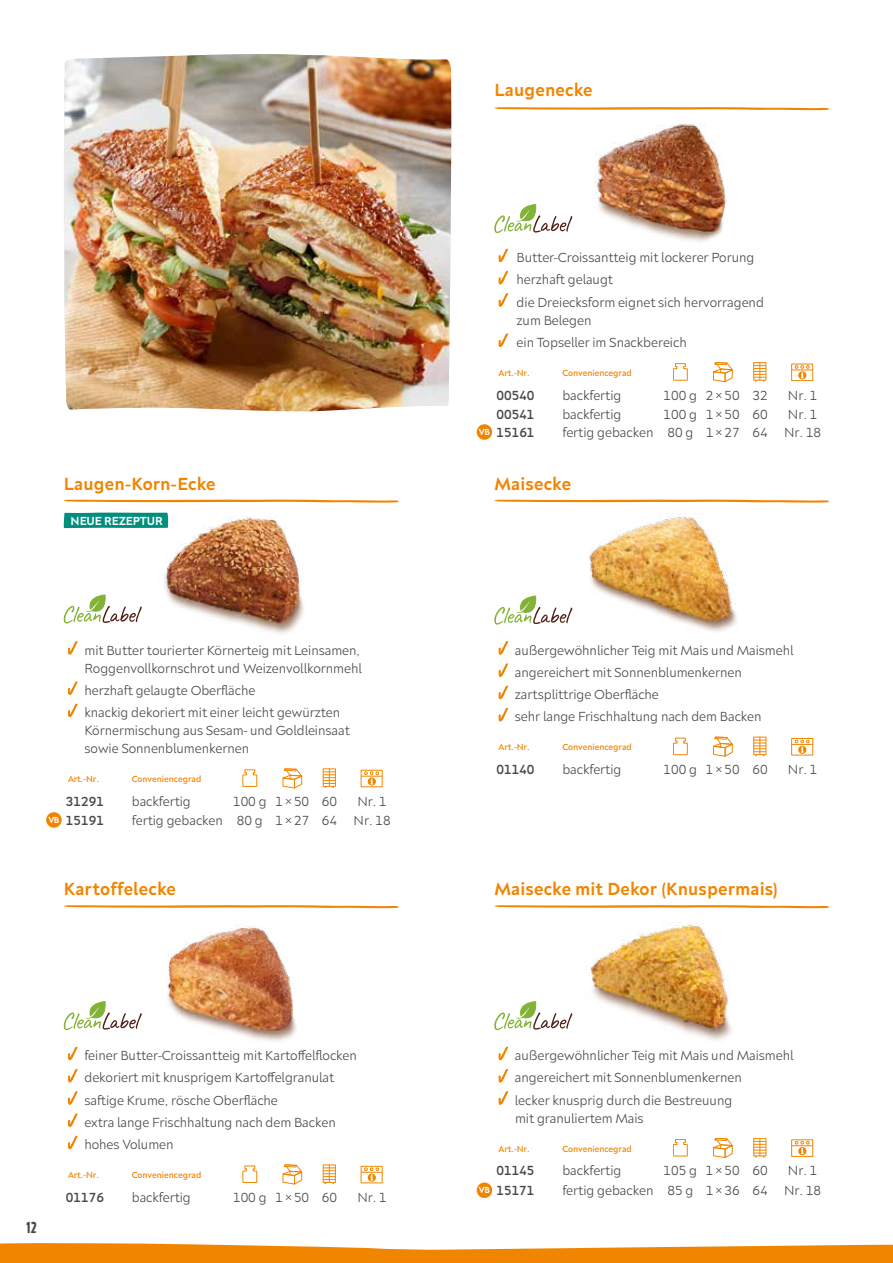
<style>
.page{position:relative;width:893px;height:1263px;background:#fff}
.page>*{position:absolute;margin:0;border:0;box-sizing:border-box;transform-origin:0 0}
.t1{font:600 18px "Neufreit";letter-spacing:.01em;color:#f18500}
.t2{font:15px "Argone LC Bold";color:#494948}
.t3{font:300 13.5px/22.2px "Neufreit";color:#494948}
.t4{font:500 13.5px "Neufreit";color:#494948}
.t5{font:600 12px "Neufreit";color:#fff}
.t6{font:500 9px "Neufreit";color:#f18500}
.s1{font-weight:600;font-size:9px;color:#fff}
</style>
<div class="page">
<hr style="left:892px;top:0;width:1px;height:1263px;background:#ede8e3">
<svg style="left:64px;top:513px;width:76px;height:15px"></svg>
<svg style="left:494px;top:499px;width:336px;height:4px"></svg>
<img style="left:589px;top:513px;width:148px;height:119px">
<svg style="left:498px;top:641px;width:10px;height:14px"></svg>
<svg style="left:498px;top:663px;width:10px;height:14px"></svg>
<svg style="left:498px;top:685px;width:11px;height:15px"></svg>
<svg style="left:498px;top:707px;width:11px;height:15px"></svg>
<svg style="left:673px;top:738px;width:15px;height:17px"></svg>
<svg style="left:713px;top:737px;width:20px;height:19px"></svg>
<div style="left:753px;top:737px;width:13px;height:18px;border:1px solid #f18700"></div>
<svg style="left:754px;top:737px;width:12px;height:19px"></svg>
<div style="left:791px;top:738px;width:22px;height:17px;border:1px solid #f18700"></div>
<svg style="left:792px;top:740px;width:21px;height:14px"></svg>
<svg style="left:494px;top:596px;width:78px;height:29px"></svg>
<svg style="left:494px;top:107px;width:336px;height:3px"></svg>
<img style="left:594px;top:124px;width:132px;height:118px">
<svg style="left:498px;top:248px;width:11px;height:15px"></svg>
<svg style="left:498px;top:271px;width:11px;height:14px"></svg>
<svg style="left:498px;top:293px;width:10px;height:14px"></svg>
<svg style="left:498px;top:333px;width:10px;height:14px"></svg>
<svg style="left:673px;top:363px;width:15px;height:18px"></svg>
<svg style="left:713px;top:362px;width:20px;height:20px"></svg>
<div style="left:753px;top:362px;width:13px;height:18px;border:1px solid #f18700"></div>
<svg style="left:754px;top:363px;width:12px;height:19px"></svg>
<div style="left:791px;top:364px;width:22px;height:17px;border:1px solid #f18700"></div>
<svg style="left:792px;top:365px;width:21px;height:14px"></svg>
<svg style="left:494px;top:204px;width:78px;height:29px"></svg>
<div style="left:477px;top:424px;width:15px;height:16px;background:#f18500;border-radius:50%"></div>
<svg style="left:64px;top:499px;width:335px;height:4px"></svg>
<img style="left:140px;top:512px;width:164px;height:123px">
<svg style="left:68px;top:641px;width:10px;height:14px"></svg>
<svg style="left:68px;top:681px;width:10px;height:14px"></svg>
<svg style="left:68px;top:703px;width:10px;height:15px"></svg>
<svg style="left:243px;top:769px;width:14px;height:18px"></svg>
<svg style="left:283px;top:768px;width:19px;height:20px"></svg>
<div style="left:323px;top:768px;width:13px;height:19px;border:1px solid #f18700"></div>
<svg style="left:323px;top:769px;width:12px;height:19px"></svg>
<svg style="left:361px;top:771px;width:21px;height:15px"></svg>
<svg style="left:64px;top:595px;width:78px;height:29px"></svg>
<div style="left:46px;top:812px;width:16px;height:16px;background:#f18500;border-radius:50%"></div>
<svg style="left:494px;top:905px;width:336px;height:3px"></svg>
<img style="left:590px;top:923px;width:142px;height:117px">
<svg style="left:498px;top:1046px;width:11px;height:15px"></svg>
<svg style="left:498px;top:1069px;width:11px;height:14px"></svg>
<svg style="left:498px;top:1091px;width:10px;height:14px"></svg>
<svg style="left:673px;top:1139px;width:15px;height:17px"></svg>
<svg style="left:713px;top:1138px;width:20px;height:20px"></svg>
<div style="left:753px;top:1138px;width:13px;height:18px;border:1px solid #f18700"></div>
<svg style="left:754px;top:1138px;width:12px;height:19px"></svg>
<div style="left:791px;top:1139px;width:22px;height:18px;border:1px solid #f18700"></div>
<svg style="left:792px;top:1141px;width:21px;height:14px"></svg>
<div style="left:477px;top:1182px;width:15px;height:16px;background:#f18500;border-radius:50%"></div>
<svg style="left:494px;top:1001px;width:78px;height:29px"></svg>
<svg style="left:64px;top:905px;width:335px;height:3px"></svg>
<img style="left:167px;top:925px;width:130px;height:116px">
<svg style="left:68px;top:1046px;width:10px;height:15px"></svg>
<svg style="left:68px;top:1069px;width:10px;height:14px"></svg>
<svg style="left:68px;top:1091px;width:10px;height:14px"></svg>
<svg style="left:68px;top:1113px;width:10px;height:14px"></svg>
<svg style="left:68px;top:1135px;width:10px;height:15px"></svg>
<svg style="left:243px;top:1165px;width:14px;height:18px"></svg>
<svg style="left:283px;top:1164px;width:19px;height:20px"></svg>
<div style="left:323px;top:1164px;width:13px;height:19px;border:1px solid #f18700"></div>
<svg style="left:323px;top:1165px;width:12px;height:19px"></svg>
<div style="left:361px;top:1166px;width:21px;height:17px;border:1px solid #f18700"></div>
<svg style="left:361px;top:1167px;width:21px;height:15px"></svg>
<svg style="left:64px;top:1001px;width:78px;height:29px"></svg>
<img style="left:65px;top:54px;width:386px;height:358px">
<svg style="left:0;top:1242px;width:893px;height:21px"></svg>
<h1 class="t1" style="left:64px;top:473px;width:153px">Laugen-Korn-Ecke</h1>
<p class="t5" style="left:71px;top:513px;width:94px">NEUE REZEPTUR</p>
<p class="t3" style="left:85px;top:641px;width:279px;line-height:18px">mit Butter tourierter Körnerteig mit Leinsamen,<br>Roggenvollkornschrot und Weizenvollkornmehl</p>
<p class="t3" style="left:85px;top:679px;width:257px">herzhaft gelaugte Oberfläche<br>knackig dekoriert mit einer leicht gewürzten</p>
<p class="t3" style="left:85px;top:721px;width:267px;line-height:18px">Körnermischung aus Sesam- und Goldleinsaat sowie Sonnenblumenkernen</p>
<p class="t6" style="left:68px;top:773px;width:33px">Art.-Nr.</p>
<p class="t6" style="left:132px;top:773px;width:71px">Conveniencegrad</p>
<p class="t4" style="left:66px;top:793px;width:40px">31291</p>
<p class="t3" style="left:132px;top:790px;width:61px">backfertig</p>
<p class="t3" style="left:233px;top:790px;width:106px">100 g 1×50 60</p>
<p class="t3" style="left:357px;top:790px;width:31px">Nr. 1</p>
<p class="t4" style="left:48px;top:812px;width:57px"><span class="s1">VB</span> 15191</p>
<p class="t3" style="left:132px;top:809px;width:260px">fertig gebacken 80 g 1×27 64 Nr. 18</p>
<h1 class="t1" style="left:64px;top:878px;width:113px">Kartoffelecke</h1>
<p class="t2" style="left:27px;top:1218px;width:12px">12</p>
<p class="t3" style="left:84px;top:1044px;width:274px">feiner Butter-Croissantteig mit Kartoffelflocken dekoriert mit knusprigem Kartoffelgranulat saftige Krume, rösche Oberfläche<br>extra lange Frischhaltung nach dem Backen hohes Volumen</p>
<p class="t6" style="left:68px;top:1169px;width:33px">Art.-Nr.</p>
<p class="t6" style="left:132px;top:1169px;width:71px">Conveniencegrad</p>
<p class="t4" style="left:66px;top:1189px;width:40px">01176</p>
<p class="t3" style="left:132px;top:1186px;width:61px">backfertig</p>
<p class="t3" style="left:233px;top:1186px;width:106px">100 g 1×50 60</p>
<p class="t3" style="left:357px;top:1186px;width:31px">Nr. 1</p>
<h1 class="t1" style="left:494px;top:79px;width:100px">Laugenecke</h1>
<p class="t3" style="left:517px;top:246px;width:249px">Butter-Croissantteig mit lockerer Porung herzhaft gelaugt<br>die Dreiecksform eignet sich hervorragend</p>
<p class="t3" style="left:517px;top:309px;width:172px">zum Belegen<br>ein Topseller im Snackbereich</p>
<p class="t6" style="left:499px;top:367px;width:33px">Art.-Nr.</p>
<p class="t6" style="left:562px;top:367px;width:71px">Conveniencegrad</p>
<p class="t4" style="left:496px;top:387px;width:40px">00540</p>
<p class="t3" style="left:562px;top:384px;width:61px">backfertig</p>
<p class="t3" style="left:664px;top:384px;width:106px">100 g 2×50 32</p>
<p class="t3" style="left:788px;top:384px;width:31px">Nr. 1</p>
<p class="t4" style="left:496px;top:406px;width:40px">00541</p>
<p class="t3" style="left:562px;top:402px;width:61px">backfertig</p>
<p class="t3" style="left:664px;top:402px;width:106px">100 g 1×50 60</p>
<p class="t3" style="left:788px;top:402px;width:31px">Nr. 1</p>
<p class="t4" style="left:479px;top:424px;width:57px"><span class="s1">VB</span> 15161</p>
<p class="t3" style="left:562px;top:421px;width:260px">fertig gebacken 80 g 1×27 64 Nr. 18</p>
<h1 class="t1" style="left:494px;top:473px;width:78px">Maisecke</h1>
<p class="t3" style="left:515px;top:638px;width:280px">außergewöhnlicher Teig mit Mais und Maismehl angereichert mit Sonnenblumenkernen zartsplittrige Oberfläche<br>sehr lange Frischhaltung nach dem Backen</p>
<p class="t6" style="left:499px;top:742px;width:33px">Art.-Nr.</p>
<p class="t6" style="left:562px;top:742px;width:71px">Conveniencegrad</p>
<p class="t4" style="left:496px;top:761px;width:40px">01140</p>
<p class="t3" style="left:562px;top:758px;width:61px">backfertig</p>
<p class="t3" style="left:664px;top:758px;width:106px">100 g 1×50 60</p>
<p class="t3" style="left:788px;top:758px;width:31px">Nr. 1</p>
<h1 class="t1" style="left:494px;top:878px;width:285px">Maisecke mit Dekor (Knuspermais)</h1>
<p class="t3" style="left:515px;top:1044px;width:280px">außergewöhnlicher Teig mit Mais und Maismehl angereichert mit Sonnenblumenkernen<br>lecker knusprig durch die Bestreuung</p>
<p class="t3" style="left:515px;top:1106px;width:130px">mit granuliertem Mais</p>
<p class="t6" style="left:499px;top:1143px;width:33px">Art.-Nr.</p>
<p class="t6" style="left:562px;top:1143px;width:71px">Conveniencegrad</p>
<p class="t4" style="left:496px;top:1163px;width:40px">01145</p>
<p class="t3" style="left:562px;top:1159px;width:61px">backfertig</p>
<p class="t3" style="left:664px;top:1159px;width:106px">105 g 1×50 60</p>
<p class="t3" style="left:788px;top:1159px;width:31px">Nr. 1</p>
<p class="t4" style="left:479px;top:1182px;width:57px"><span class="s1">VB</span> 15171</p>
<p class="t3" style="left:562px;top:1178px;width:260px">fertig gebacken 85 g 1×36 64 Nr. 18</p>
</div>
